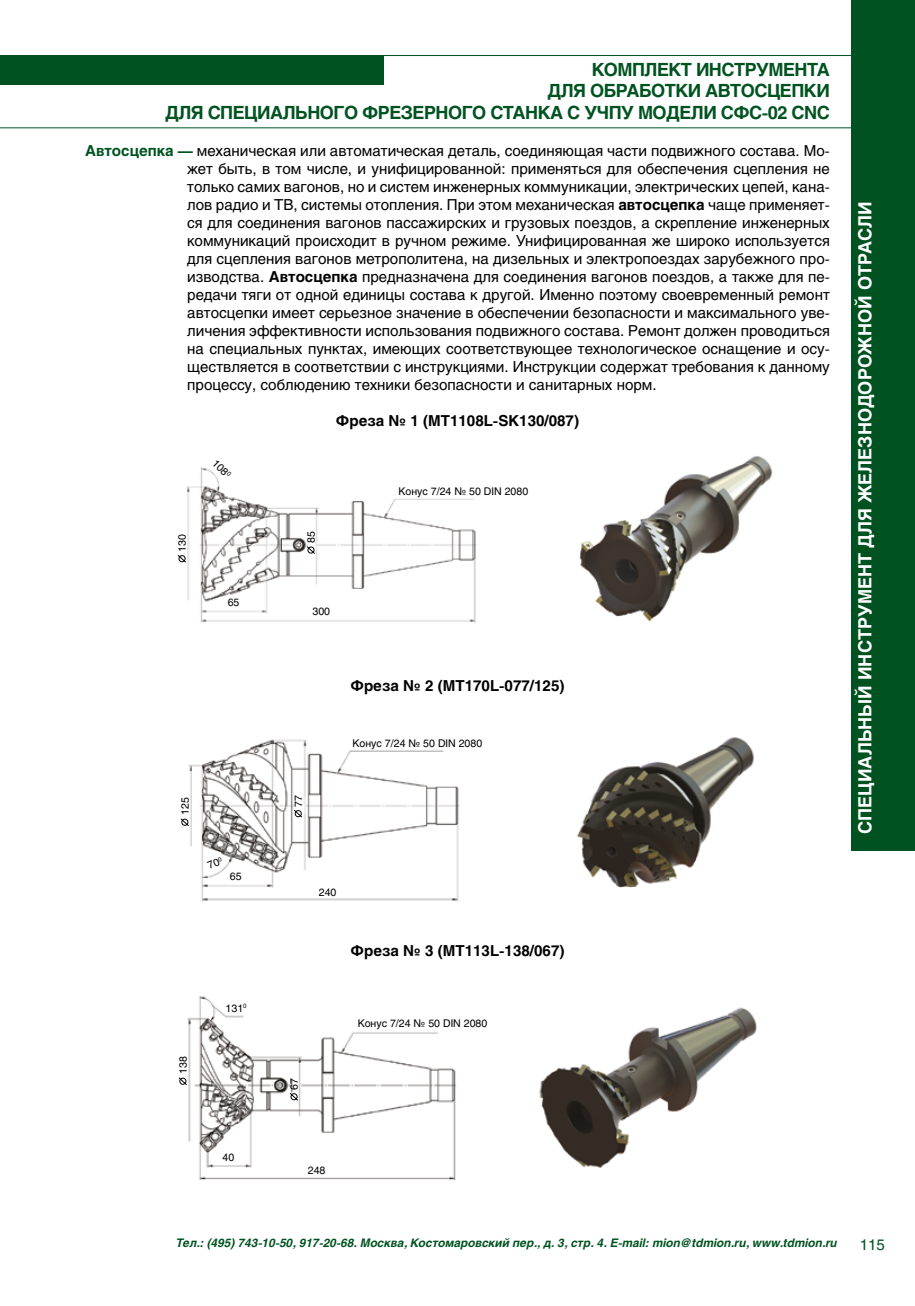
<style>
.page{position:relative;width:915px;height:1306px;background:#fff}
.page>*{position:absolute;margin:0;border:0;box-sizing:border-box;transform-origin:0 0}
.t1{font:700 18px/21.6px "Helios C";letter-spacing:-.03em;color:#005321;text-align:right}
.t2{font:700 18px "Helios C";color:#fff}
.t3{font:15px/18px "Helios C";color:#000;text-align:justify}
.t4{font:700 15px "Helios C";color:#000}
.t5{font:15px "Helios C";color:#005321}
.t6{font:italic 700 11.7px "Helios C";color:#005321}
.t7{font:10.5px "Helios C";color:#000}
.s1{font-weight:700;color:#005321}
.s2{font-weight:700}
</style>
<div class="page">
<div style="left:850px;top:0;width:64px;height:850px;background:#005321"></div>
<hr style="left:0;top:55px;width:914px;height:1px;background:#005321">
<hr style="left:0;top:128px;width:914px;height:1px;background:#005321">
<div style="left:0;top:55px;width:383px;height:30px;background:#005321"></div>
<img style="left:186px;top:456px;width:587px;height:167px">
<img style="left:188px;top:737px;width:566px;height:165px">
<img style="left:187px;top:995px;width:570px;height:186px">
<svg style="left:178px;top:1077px;width:9px;height:8px"></svg>
<svg style="left:180px;top:817px;width:9px;height:9px"></svg>
<svg style="left:289px;top:1092px;width:10px;height:9px"></svg>
<svg style="left:293px;top:809px;width:10px;height:9px"></svg>
<svg style="left:177px;top:554px;width:10px;height:9px"></svg>
<svg style="left:306px;top:545px;width:9px;height:9px"></svg>
<svg style="left:207px;top:856px;width:15px;height:13px"></svg>
<p class="t1" style="left:165px;top:58px;width:666px">КОМПЛЕКТ ИНСТРУМЕНТА<br>ДЛЯ ОБРАБОТКИ АВТОСЦЕПКИ<br>ДЛЯ СПЕЦИАЛЬНОГО ФРЕЗЕРНОГО СТАНКА С УЧПУ МОДЕЛИ СФС-02 CNC</p>
<p class="t3" style="left:187px;top:142px;width:644px;text-indent:-102px"><span class="s1">Автосцепка —</span> механическая или автоматическая деталь, соединяющая части подвижного состава. Мо&shy;жет быть, в том числе, и унифицированной: применяться для обеспечения сцепления не только самих вагонов, но и систем инженерных коммуникации, электрических цепей, кана&shy;лов радио и ТВ, системы отопления. При этом механическая <span class="s2">автосцепка</span> чаще применяет&shy;ся для соединения вагонов пассажирских и грузовых поездов, а скрепление инженерных коммуникаций происходит в ручном режиме. Унифицированная же широко используется для сцепления вагонов метрополитена, на дизельных и электропоездах зарубежного про&shy;изводства. <span class="s2">Автосцепка</span> предназначена для соединения вагонов поездов, а также для пе&shy;редачи тяги от одной единицы состава к другой. Именно поэтому своевременный ремонт автосцепки имеет серьезное значение в обеспечении безопасности и максимального уве&shy;личения эффективности использования подвижного состава. Ремонт должен проводиться на специальных пунктах, имеющих соответствующее технологическое оснащение и осу&shy;ществляется в соответствии с инструкциями. Инструкции содержат требования к данному процессу, соблюдению техники безопасности и санитарных норм.</p>
<p class="t4" style="left:336px;top:412px;width:245px">Фреза № 1 (MT1108L-SK130/087)</p>
<p class="t7" style="left:176px;top:551px;width:19px;rotate:-90deg">130</p>
<p class="t7" style="left:218px;top:457px;width:23px;rotate:45deg">108<sup>0</sup></p>
<p class="t7" style="left:228px;top:596px;width:13px">65</p>
<p class="t7" style="left:179px;top:815px;width:19px;rotate:-90deg">125</p>
<p class="t7" style="left:230px;top:870px;width:13px">65</p>
<p class="t7" style="left:177px;top:1074px;width:19px;rotate:-90deg">138</p>
<p class="t7" style="left:225px;top:1001px;width:23px">131<sup>0</sup></p>
<p class="t7" style="left:305px;top:543px;width:13px;rotate:-90deg">85</p>
<p class="t7" style="left:312px;top:604px;width:19px">300</p>
<p class="t7" style="left:398px;top:485px;width:131px">Конус 7/24 № 50 DIN 2080</p>
<p class="t7" style="left:292px;top:806px;width:13px;rotate:-90deg">77</p>
<p class="t4" style="left:350px;top:677px;width:215px">Фреза № 2 (MT170L-077/125)</p>
<p class="t7" style="left:352px;top:737px;width:131px">Конус 7/24 № 50 DIN 2080</p>
<p class="t7" style="left:319px;top:886px;width:19px">240</p>
<p class="t4" style="left:350px;top:942px;width:215px">Фреза № 3 (MT113L-138/067)</p>
<p class="t7" style="left:288px;top:1089px;width:13px;rotate:-90deg">67</p>
<p class="t7" style="left:357px;top:1017px;width:131px">Конус 7/24 № 50 DIN 2080</p>
<p class="t2" style="left:854px;top:833px;width:634px;rotate:-90deg">СПЕЦИАЛЬНЫЙ ИНСТРУМЕНТ ДЛЯ ЖЕЛЕЗНОДОРОЖНОЙ ОТРАСЛИ</p>
<p class="t7" style="left:222px;top:1151px;width:13px">40</p>
<p class="t7" style="left:308px;top:1164px;width:19px">248</p>
<p class="t6" style="left:176px;top:1235px;width:662px">Тел.: (495) 743-10-50, 917-20-68. Москва, Костомаровский пер., д. 3, стр. 4. E-mail: mion@tdmion.ru, www.tdmion.ru</p>
<p class="t5" style="left:859px;top:1235px;width:27px">115</p>
</div>
